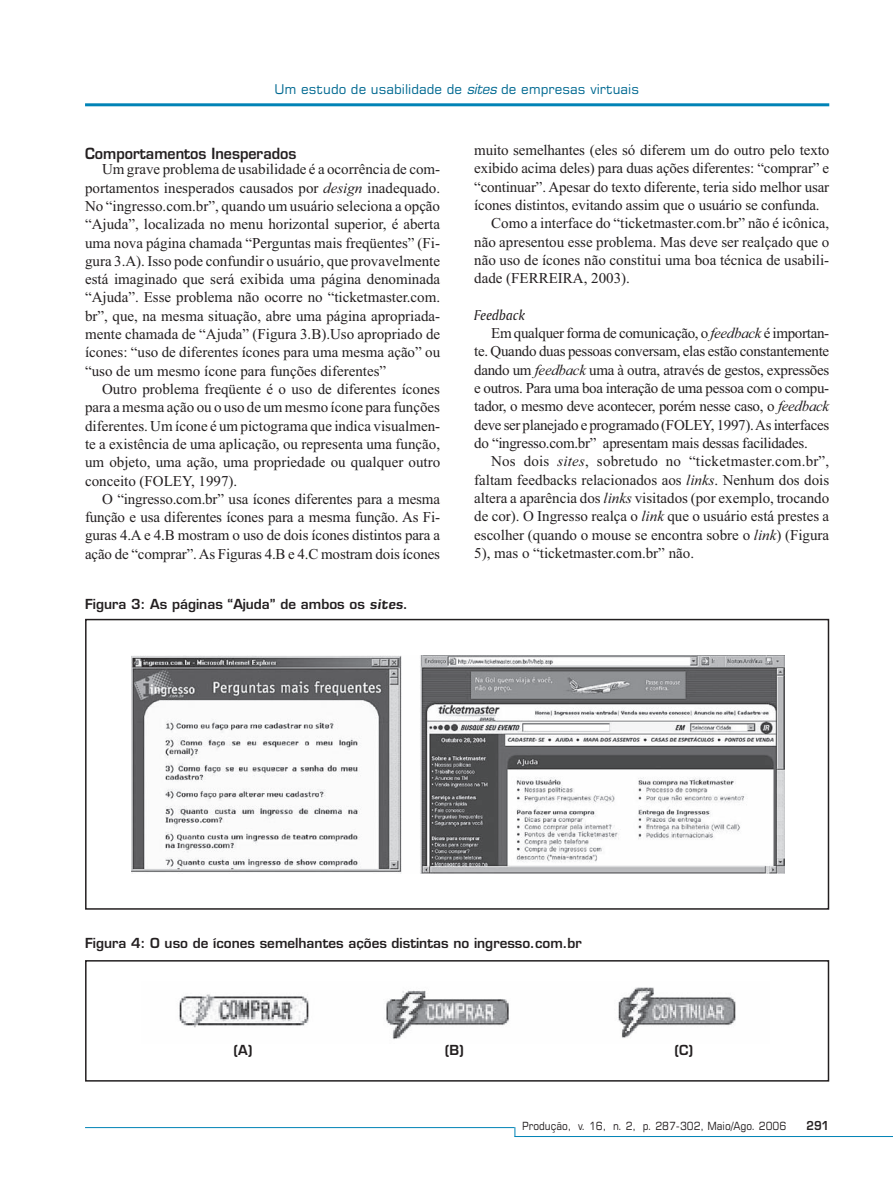
<style>
.page{position:relative;width:893px;height:1191px;background:#fff}
.page>*{position:absolute;margin:0;border:0;box-sizing:border-box;transform-origin:0 0}
.t1{font:15px/15.3px "Times";color:#231f20}
.t2{font:15px "Times";letter-spacing:-.02em;color:#231f20}
.t3{font:15px "Amerigo BT Italic A";color:#231f20}
.t4{font:13.5px "Square 721 Dm Normal";color:#231f20}
.t5{font:13.5px "Square 721 BT";color:#006991}
.t6{font:12px "Square 721 Dm Normal";color:#231f20;scale:.9 1}
.t7{font:11.25px "Square 721 BT";color:#231f20;scale:.9 1}
.s1{font-family:"Square 721 BT Italic"}
.s2{font-family:"Square 721 Dm Normal"}
.s3{font-style:italic}
.s4{font-family:"Square 721 Dm";font-style:italic}
</style>
<div class="page">
<hr style="left:85px;top:1127px;width:430px;height:1px;background:#0083b6">
<hr style="left:85px;top:103px;width:744px;height:3px;background:#0083b6">
<hr style="left:515px;top:1136px;width:378px;height:1px;background:#0083b6">
<img style="left:131px;top:656px;width:654px;height:217px">
<div style="left:85px;top:619px;width:744px;height:290px;border:2px solid #231f20"></div>
<img style="left:179px;top:987px;width:557px;height:53px">
<div style="left:85px;top:960px;width:744px;height:121px;border:2px solid #231f20"></div>
<p class="t5" style="left:274px;top:84px;width:366px">Um estudo de usabilidade de <span class="s1">sites</span> de empresas virtuais</p>
<p class="t1" style="left:102px;top:148px;width:340px;text-indent:-17px"><span class="s2">Comportamentos Inesperados<br></span>Um grave problema de usabilidade é a ocorrência de com-</p>
<p class="t1" style="left:85px;top:181px;width:357px">portamentos inesperados causados por <span class="s3">design</span> inadequado.</p>
<p class="t1" style="left:85px;top:200px;width:357px">No “ingresso.com.br”, quando um usuário seleciona a opção</p>
<p class="t1" style="left:85px;top:218px;width:357px">“Ajuda”, localizada no menu horizontal superior, é aberta</p>
<p class="t1" style="left:85px;top:236px;width:357px">uma nova página chamada “Perguntas mais freqüentes” (Fi-</p>
<p class="t1" style="left:85px;top:254px;width:357px">gura 3.A). Isso pode confundir o usuário, que provavelmente</p>
<p class="t1" style="left:85px;top:273px;width:357px">está imaginado que será exibida uma página denominada</p>
<p class="t1" style="left:85px;top:291px;width:357px">“Ajuda”. Esse problema não ocorre no “ticketmaster.com.</p>
<p class="t1" style="left:85px;top:309px;width:357px">br”, que, na mesma situação, abre uma página apropriada-</p>
<p class="t1" style="left:85px;top:328px;width:357px">mente chamada de “Ajuda” (Figura 3.B).Uso apropriado de</p>
<p class="t1" style="left:85px;top:346px;width:357px">ícones: “uso de diferentes ícones para uma mesma ação” ou</p>
<p class="t1" style="left:85px;top:364px;width:303px">“uso de um mesmo ícone para funções diferentes”</p>
<p class="t1" style="left:102px;top:383px;width:340px">Outro problema freqüente é o uso de diferentes ícones</p>
<p class="t1" style="left:85px;top:401px;width:357px">para a mesma ação ou o uso de um mesmo ícone para funções</p>
<p class="t1" style="left:85px;top:419px;width:357px">diferentes. Um ícone é um pictograma que indica visualmen-</p>
<p class="t1" style="left:85px;top:437px;width:357px">te a existência de uma aplicação, ou representa uma função,</p>
<p class="t1" style="left:85px;top:456px;width:357px">um objeto, uma ação, uma propriedade ou qualquer outro</p>
<p class="t1" style="left:85px;top:474px;width:154px">conceito (FOLEY, 1997).</p>
<p class="t1" style="left:102px;top:492px;width:340px">O “ingresso.com.br” usa ícones diferentes para a mesma</p>
<p class="t1" style="left:85px;top:511px;width:357px">função e usa diferentes ícones para a mesma função. As Fi-</p>
<p class="t1" style="left:85px;top:529px;width:357px">guras 4.A e 4.B mostram o uso de dois ícones distintos para a</p>
<p class="t1" style="left:85px;top:547px;width:357px">ação de “comprar”. As Figuras 4.B e 4.C mostram dois ícones</p>
<p class="t4" style="left:85px;top:599px;width:324px">Figura 3: As páginas “Ajuda” de ambos os <span class="s4">sites</span>.</p>
<p class="t1" style="left:474px;top:144px;width:357px">muito semelhantes (eles só diferem um do outro pelo texto</p>
<p class="t1" style="left:474px;top:162px;width:357px">exibido acima deles) para duas ações diferentes: “comprar” e</p>
<p class="t1" style="left:474px;top:180px;width:357px">“continuar”. Apesar do texto diferente, teria sido melhor usar</p>
<p class="t1" style="left:474px;top:199px;width:347px">ícones distintos, evitando assim que o usuário se confunda.</p>
<p class="t1" style="left:491px;top:217px;width:340px">Como a interface do “ticketmaster.com.br” não é icônica,</p>
<p class="t1" style="left:474px;top:235px;width:357px">não apresentou esse problema. Mas deve ser realçado que o</p>
<p class="t1" style="left:474px;top:254px;width:357px">não uso de ícones não constitui uma boa técnica de usabili-</p>
<p class="t1" style="left:474px;top:272px;width:157px">dade (FERREIRA, 2003).</p>
<p class="t3" style="left:474px;top:309px;width:53px">Feedback</p>
<p class="t2" style="left:491px;top:328px;width:340px">Em qualquer forma de comunicação, o <span class="s3">feedback</span> é importan-</p>
<p class="t2" style="left:474px;top:346px;width:357px">te. Quando duas pessoas conversam, elas estão constantemente</p>
<p class="t2" style="left:474px;top:364px;width:357px">dando um <span class="s3">feedback</span> uma à outra, através de gestos, expressões</p>
<p class="t2" style="left:474px;top:382px;width:357px">e outros. Para uma boa interação de uma pessoa com o compu-</p>
<p class="t2" style="left:474px;top:401px;width:357px">tador, o mesmo deve acontecer, porém nesse caso, o <span class="s3">feedback</span></p>
<p class="t2" style="left:474px;top:419px;width:357px">deve ser planejado e programado (FOLEY, 1997). As interfaces</p>
<p class="t2" style="left:474px;top:437px;width:335px">do “ingresso.com.br” apresentam mais dessas facilidades.</p>
<p class="t1" style="left:491px;top:455px;width:340px">Nos dois <span class="s3">sites</span>, sobretudo no “ticketmaster.com.br”,</p>
<p class="t1" style="left:474px;top:473px;width:357px">faltam feedbacks relacionados aos <span class="s3">links</span>. Nenhum dos dois</p>
<p class="t1" style="left:474px;top:491px;width:357px">altera a aparência dos <span class="s3">links</span> visitados (por exemplo, trocando</p>
<p class="t1" style="left:474px;top:510px;width:357px">de cor). O Ingresso realça o <span class="s3">link</span> que o usuário está prestes a</p>
<p class="t1" style="left:474px;top:528px;width:357px">escolher (quando o mouse se encontra sobre o <span class="s3">link</span>) (Figura</p>
<p class="t1" style="left:474px;top:546px;width:221px">5), mas o “ticketmaster.com.br” não.</p>
<p class="t4" style="left:85px;top:937px;width:498px">Figura 4: O uso de ícones semelhantes ações distintas no ingresso.com.br</p>
<p class="t4" style="left:234px;top:1045px;width:20px">(A)</p>
<p class="t4" style="left:445px;top:1045px;width:21px">(B)</p>
<p class="t4" style="left:674px;top:1045px;width:20px">(C)</p>
<p class="t7" style="left:522px;top:1121px;width:295px">Produção, v. 16, n. 2, p. 287-302, Maio/Ago. 2006</p>
<p class="t6" style="left:806px;top:1121px;width:27px">291</p>
</div>
